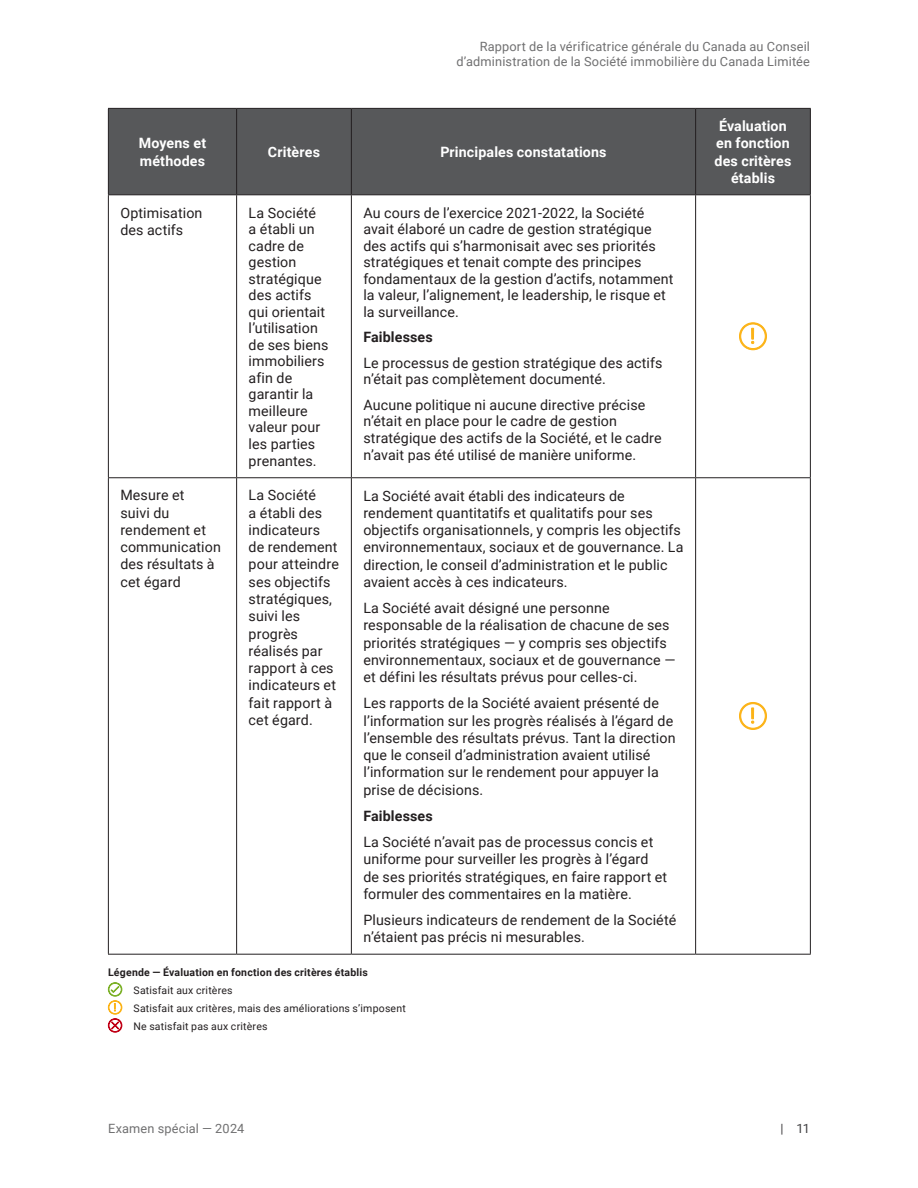
<style>
.page{position:relative;width:918px;height:1188px;background:#fff}
.page>*{position:absolute;margin:0;border:0;box-sizing:border-box;transform-origin:0 0}
.t1{font:14.25px/17.2px "Roboto";letter-spacing:.01em;color:#231f20}
.t2{font:700 14.25px/17.2px "Roboto";letter-spacing:.01em;color:#fff}
.t3{font:700 14.25px "Roboto";letter-spacing:.01em;color:#231f20}
.t4{font:12.75px/15.8px "Roboto";letter-spacing:.015em;color:#707071;text-align:right}
.t5{font:12.75px "Roboto";color:#414042}
.t6{font:10.5px/18px "Roboto";letter-spacing:.02em;color:#231f20}
.t7{font:700 10.5px "Roboto";letter-spacing:.02em;color:#231f20}
</style>
<div class="page">
<div style="left:109px;top:109px;width:701px;height:85px;background:#57585a"></div>
<hr style="left:108px;top:108px;width:129px;height:1px;background:#231f20">
<hr style="left:108px;top:109px;width:1px;height:85px;background:#231f20">
<hr style="left:237px;top:108px;width:114px;height:1px;background:#231f20">
<hr style="left:236px;top:109px;width:1px;height:85px;background:#231f20">
<hr style="left:351px;top:108px;width:345px;height:1px;background:#231f20">
<hr style="left:351px;top:109px;width:1px;height:85px;background:#231f20">
<hr style="left:696px;top:108px;width:115px;height:1px;background:#231f20">
<hr style="left:695px;top:109px;width:1px;height:85px;background:#231f20">
<hr style="left:810px;top:109px;width:1px;height:85px;background:#231f20">
<hr style="left:108px;top:194px;width:129px;height:1px;background:#231f20">
<hr style="left:108px;top:195px;width:1px;height:282px;background:#231f20">
<hr style="left:237px;top:194px;width:114px;height:1px;background:#231f20">
<hr style="left:236px;top:195px;width:1px;height:282px;background:#231f20">
<hr style="left:351px;top:194px;width:345px;height:1px;background:#231f20">
<hr style="left:351px;top:195px;width:1px;height:282px;background:#231f20">
<hr style="left:696px;top:194px;width:115px;height:1px;background:#231f20">
<hr style="left:695px;top:195px;width:1px;height:282px;background:#231f20">
<hr style="left:810px;top:195px;width:1px;height:282px;background:#231f20">
<hr style="left:108px;top:477px;width:129px;height:1px;background:#231f20">
<hr style="left:108px;top:478px;width:1px;height:476px;background:#231f20">
<hr style="left:237px;top:477px;width:114px;height:1px;background:#231f20">
<hr style="left:236px;top:478px;width:1px;height:476px;background:#231f20">
<hr style="left:351px;top:477px;width:345px;height:1px;background:#231f20">
<hr style="left:351px;top:478px;width:1px;height:476px;background:#231f20">
<hr style="left:696px;top:477px;width:115px;height:1px;background:#231f20">
<hr style="left:695px;top:478px;width:1px;height:476px;background:#231f20">
<hr style="left:810px;top:478px;width:1px;height:476px;background:#231f20">
<hr style="left:108px;top:954px;width:129px;height:1px;background:#231f20">
<hr style="left:237px;top:954px;width:114px;height:1px;background:#231f20">
<hr style="left:351px;top:954px;width:345px;height:1px;background:#231f20">
<hr style="left:696px;top:954px;width:115px;height:1px;background:#231f20">
<svg style="left:739px;top:322px;width:28px;height:29px"></svg>
<svg style="left:739px;top:702px;width:28px;height:28px"></svg>
<svg style="left:108px;top:982px;width:15px;height:51px"></svg>
<p class="t4" style="left:456px;top:38px;width:355px">Rapport de la vérificatrice générale du Canada au Conseil d’administration de la Société immobilière du Canada Limitée</p>
<p class="t2" style="left:139px;top:134px;width:69px">Moyens et méthodes</p>
<p class="t2" style="left:268px;top:143px;width:54px">Critères</p>
<p class="t2" style="left:440px;top:143px;width:168px">Principales constatations</p>
<p class="t1" style="left:120px;top:203px;width:84px">Optimisation des actifs</p>
<p class="t1" style="left:249px;top:204px;width:81px;line-height:16.5px">La Société<br>a établi un cadre de gestion stratégique des actifs qui orientait l’utilisation de ses biens immobiliers afin de garantir la meilleure valeur pour les parties prenantes.</p>
<p class="t1" style="left:363px;top:204px;width:312px;line-height:16.5px">Au cours de l’exercice 2021-2022, la Société avait élaboré un cadre de gestion stratégique des actifs qui s’harmonisait avec ses priorités stratégiques et tenait compte des principes fondamentaux de la gestion d’actifs, notamment la valeur, l’alignement, le leadership, le risque et la surveillance.</p>
<p class="t3" style="left:363px;top:327px;width:71px">Faiblesses</p>
<p class="t1" style="left:363px;top:354px;width:301px;line-height:16.5px">Le processus de gestion stratégique des actifs n’était pas complètement documenté.</p>
<p class="t1" style="left:363px;top:396px;width:300px;line-height:16.8px">Aucune politique ni aucune directive précise n’était en place pour le cadre de gestion stratégique des actifs de la Société, et le cadre n’avait pas été utilisé de manière uniforme.</p>
<p class="t1" style="left:120px;top:486px;width:102px">Mesure et<br>suivi du rendement et communication des résultats à cet égard</p>
<p class="t1" style="left:249px;top:486px;width:92px">La Société<br>a établi des indicateurs de rendement pour atteindre ses objectifs stratégiques, suivi les progrès réalisés par rapport à ces indicateurs et fait rapport à cet égard.</p>
<p class="t1" style="left:363px;top:486px;width:322px">La Société avait établi des indicateurs de rendement quantitatifs et qualitatifs pour ses objectifs organisationnels, y compris les objectifs environnementaux, sociaux et de gouvernance. La direction, le conseil d’administration et le public avaient accès à ces indicateurs.</p>
<p class="t1" style="left:363px;top:599px;width:314px">La Société avait désigné une personne responsable de la réalisation de chacune de ses priorités stratégiques — y compris ses objectifs environnementaux, sociaux et de gouvernance — et défini les résultats prévus pour celles-ci.</p>
<p class="t1" style="left:363px;top:694px;width:314px">Les rapports de la Société avaient présenté de l’information sur les progrès réalisés à l’égard de l’ensemble des résultats prévus. Tant la direction que le conseil d’administration avaient utilisé l’information sur le rendement pour appuyer la prise de décisions.</p>
<p class="t3" style="left:363px;top:806px;width:71px">Faiblesses</p>
<p class="t1" style="left:363px;top:833px;width:305px">La Société n’avait pas de processus concis et uniforme pour surveiller les progrès à l’égard de ses priorités stratégiques, en faire rapport et formuler des commentaires en la matière.</p>
<p class="t1" style="left:363px;top:911px;width:314px">Plusieurs indicateurs de rendement de la Société n’étaient pas précis ni mesurables.</p>
<p class="t7" style="left:108px;top:964px;width:261px">Légende — Évaluation en fonction des critères établis</p>
<p class="t6" style="left:133px;top:980px;width:274px">Satisfait aux critères<br>Satisfait aux critères, mais des améliorations s’imposent<br>Ne satisfait pas aux critères</p>
<p class="t2" style="left:715px;top:117px;width:78px;text-align:center">Évaluation en fonction des critères établis</p>
<p class="t4" style="left:108px;top:1120px;width:138px">Examen spécial — 2024</p>
<p class="t5" style="left:780px;top:1120px;width:31px">| 11</p>
</div>
